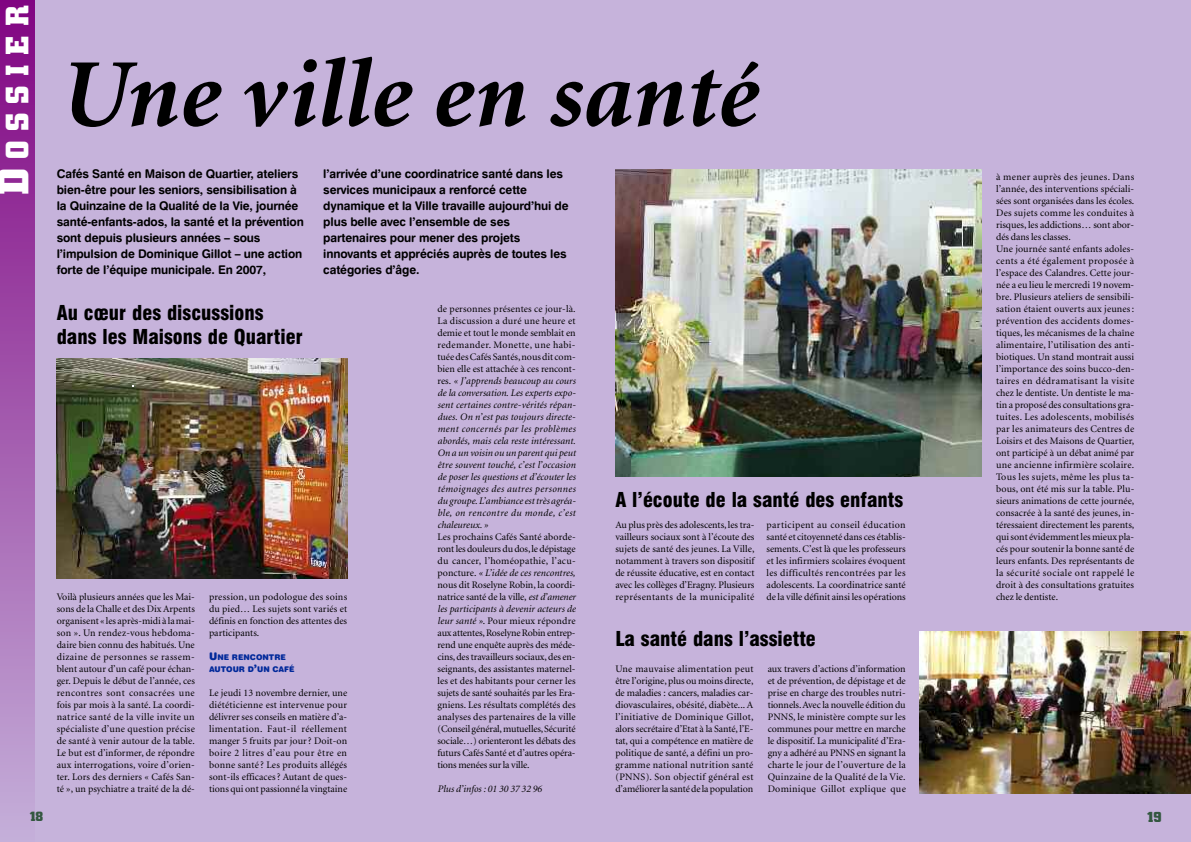
<style>
.page{position:relative;width:1191px;height:842px;background:#c6b3db}
.page>*{position:absolute;margin:0;border:0;box-sizing:border-box;transform-origin:0 0}
.t1{font:italic 700 97px "Minion";color:#000}
.t2{font:700 29px "Civic";letter-spacing:.325em;color:#fff}
.t3{font:900 condensed 20px/24px "Swiss 721 BT";color:#000}
.t4{font:700 13px "Civic";color:#335740}
.t5{font:12px/16px "Swiss 721 BT Bold Rounded";letter-spacing:-.01em;color:#000}
.t6{font:700 12px "Civic";color:#335740}
.t7{font:10px/12px "Minion";letter-spacing:.005em;color:#000;text-align:justify}
.t8{font:italic 10px/12px "Minion";color:#000;text-align:justify}
.t9{font:7.9px/11.9px "Swiss 721 BT Black Rounded";color:#01299a}
.s1{font-size:38.7px}
.s2{font-size:10.5px}
.s3{font-style:normal}
.s4{font-style:italic}
</style>
<div class="page">
<div style="left:0;top:0;width:34px;height:842px;background:linear-gradient(to bottom,#810482,#c4afd9)"></div>
<img style="left:57px;top:358px;width:290px;height:221px">
<img style="left:615px;top:169px;width:367px;height:308px">
<img style="left:920px;top:631px;width:271px;height:163px">
<h2 class="t2" style="left:2px;top:195px;width:192px;rotate:-90deg"><span class="s1">D</span>OSSIER</h2>
<h1 class="t1" style="left:57px;top:57px;width:699px">Une ville en santé</h1>
<p class="t5" style="left:57px;top:167px;width:249px">Cafés Santé en Maison de Quartier, ateliers bien-être pour les seniors, sensibilisation à la Quinzaine de la Qualité de la Vie, journée santé-enfants-ados, la santé et la prévention sont depuis plusieurs années – sous l’impulsion de Dominique Gillot – une action forte de l’équipe municipale. En 2007,</p>
<p class="t5" style="left:323px;top:167px;width:247px">l’arrivée d’une coordinatrice santé dans les services municipaux a renforcé cette dynamique et la Ville travaille aujourd’hui de plus belle avec l’ensemble de ses partenaires pour mener des projets innovants et appréciés auprès de toutes les catégories d’âge.</p>
<h3 class="t3" style="left:57px;top:302px;width:247px">Au cœur des discussions dans les Maisons de Quartier</h3>
<p class="t7" style="left:57px;top:592px;width:140px">Voilà plusieurs années que les Mai&shy;sons de la Challe et des Dix Arpents organisent « les après-midi à la mai&shy;son ». Un rendez-vous hebdoma&shy;daire bien connu des habitués. Une dizaine de personnes se rassem&shy;blent autour d’un café pour échan&shy;ger. Depuis le début de l’année, ces rencontres sont consacrées une fois par mois à la santé. La coordi&shy;natrice santé de la ville invite un spécialiste d’une question précise de santé à venir autour de la table.<br>Le but est d’informer, de répondre aux interrogations, voire d’orien&shy;ter. Lors des derniers « Cafés San&shy;té », un psychiatre a traité de la dé-</p>
<p class="t7" style="left:209px;top:592px;width:140px">pression, un podologue des soins du pied… Les sujets sont variés et définis en fonction des attentes des participants.</p>
<p class="t9" style="left:209px;top:652px;width:87px"><span class="s2">U</span>NE RENCONTRE<br>AUTOUR D<span class="s2">’</span>UN CAFÉ</p>
<p class="t7" style="left:209px;top:688px;width:140px">Le jeudi 13 novembre dernier, une diététicienne est intervenue pour délivrer ses conseils en matière d’a&shy;limentation. Faut-il réellement manger 5 fruits par jour ? Doit-on boire 2 litres d’eau pour être en bonne santé ? Les produits allégés sont-ils efficaces ? Autant de ques&shy;tions qui ont passionné la vingtaine</p>
<p class="t8" style="left:437px;top:304px;width:140px"><span class="s3">de personnes présentes ce jour-là.<br>La discussion a duré une heure et demie et tout le monde semblait en redemander. Monette, une habi&shy;tuée des Cafés Santés, nous dit com&shy;bien elle est attachée à ces rencont&shy;res.</span> « J’apprends beaucoup au cours de la conversation. Les experts expo&shy;sent certaines contre-vérités répan&shy;dues. On n’est pas toujours directe&shy;ment concernés par les problèmes abordés, mais cela reste intéressant.<br>On a un voisin ou un parent qui peut être souvent touché, c’est l’occasion de poser les questions et d’écouter les témoignages des autres personnes du groupe. L’ambiance est très agréa&shy;ble, on rencontre du monde, c’est chaleureux. »</p>
<p class="t7" style="left:437px;top:532px;width:140px">Les prochains Cafés Santé aborde&shy;ront les douleurs du dos, le dépistage du cancer, l’homéopathie, l’acu&shy;poncture. <span class="s4">« L’idée de ces rencontres, </span>nous dit Roselyne Robin, la coordi&shy;natrice santé de la ville, <span class="s4">est d’amener les participants à devenir acteurs de leur santé »</span>. Pour mieux répondre aux attentes, Roselyne Robin entrep&shy;rend une enquête auprès des méde&shy;cins, des travailleurs sociaux, des en&shy;seignants, des assistantes maternel&shy;les et des habitants pour cerner les sujets de santé souhaités par les Era&shy;gniens. Les résultats complétés des analyses des partenaires de la ville (Conseil général, mutuelles, Sécurité sociale…) orienteront les débats des futurs Cafés Santé et d’autres opéra&shy;tions menées sur la ville.</p>
<p class="t8" style="left:437px;top:784px;width:106px">Plus d’infos : 01 30 37 32 96</p>
<h3 class="t3" style="left:615px;top:489px;width:289px">A l’écoute de la santé des enfants</h3>
<p class="t7" style="left:615px;top:520px;width:141px">Au plus près des adolescents, les tra&shy;vailleurs sociaux sont à l’écoute des sujets de santé des jeunes. La Ville, notamment à travers son dispositif de réussite éducative, est en contact avec les collèges d’Eragny. Plusieurs représentants de la municipalité</p>
<p class="t7" style="left:766px;top:520px;width:141px">participent au conseil éducation santé et citoyenneté dans ces établis&shy;sements. C’est là que les professeurs et les infirmiers scolaires évoquent les difficultés rencontrées par les adolescents. La coordinatrice santé de la ville définit ainsi les opérations</p>
<h3 class="t3" style="left:615px;top:628px;width:202px">La santé dans l’assiette</h3>
<p class="t7" style="left:615px;top:664px;width:140px">Une mauvaise alimentation peut être l’origine, plus ou moins directe, de maladies : cancers, maladies car&shy;diovasculaires, obésité, diabète... A l’initiative de Dominique Gillot, alors secrétaire d’Etat à la Santé, l’E&shy;tat, qui a compétence en matière de politique de santé, a défini un pro&shy;gramme national nutrition santé (PNNS). Son objectif général est d’améliorer la santé de la population</p>
<p class="t7" style="left:767px;top:664px;width:140px">aux travers d’actions d’information et de prévention, de dépistage et de prise en charge des troubles nutri&shy;tionnels. Avec la nouvelle édition du PNNS, le ministère compte sur les communes pour mettre en marche le dispositif. La municipalité d’Era&shy;gny a adhéré au PNNS en signant la charte le jour de l’ouverture de la Quinzaine de la Qualité de la Vie.<br>Dominique Gillot explique que</p>
<p class="t7" style="left:996px;top:172px;width:140px;text-align:left">à mener auprès des jeunes. Dans l’année, des interventions spéciali&shy;sées sont organisées dans les écoles.<br>Des sujets comme les conduites à risques, les addictions… sont abor&shy;dés dans les classes.<br>Une journée santé enfants adoles&shy;cents a été également proposée à l’espace des Calandres. Cette jour&shy;née a eu lieu le mercredi 19 novem&shy;bre. Plusieurs ateliers de sensibili&shy;sation étaient ouverts aux jeunes : prévention des accidents domes&shy;tiques, les mécanismes de la chaîne alimentaire, l’utilisation des anti&shy;biotiques. Un stand montrait aussi l’importance des soins bucco-den&shy;taires en dédramatisant la visite chez le dentiste. Un dentiste le ma&shy;tin a proposé des consultations gra&shy;tuites. Les adolescents, mobilisés par les animateurs des Centres de Loisirs et des Maisons de Quartier, ont participé à un débat animé par une ancienne infirmière scolaire.<br>Tous les sujets, même les plus ta&shy;bous, ont été mis sur la table. Plu&shy;sieurs animations de cette journée, consacrée à la santé des jeunes, in&shy;téressaient directement les parents, qui sont évidemment les mieux pla&shy;cés pour soutenir la bonne santé de leurs enfants. Des représentants de la sécurité sociale ont rappelé le droit à des consultations gratuites chez le dentiste.</p>
<p class="t6" style="left:29px;top:810px;width:15px">18</p>
<h3 class="t4" style="left:1146px;top:810px;width:16px">19</h3>
</div>
